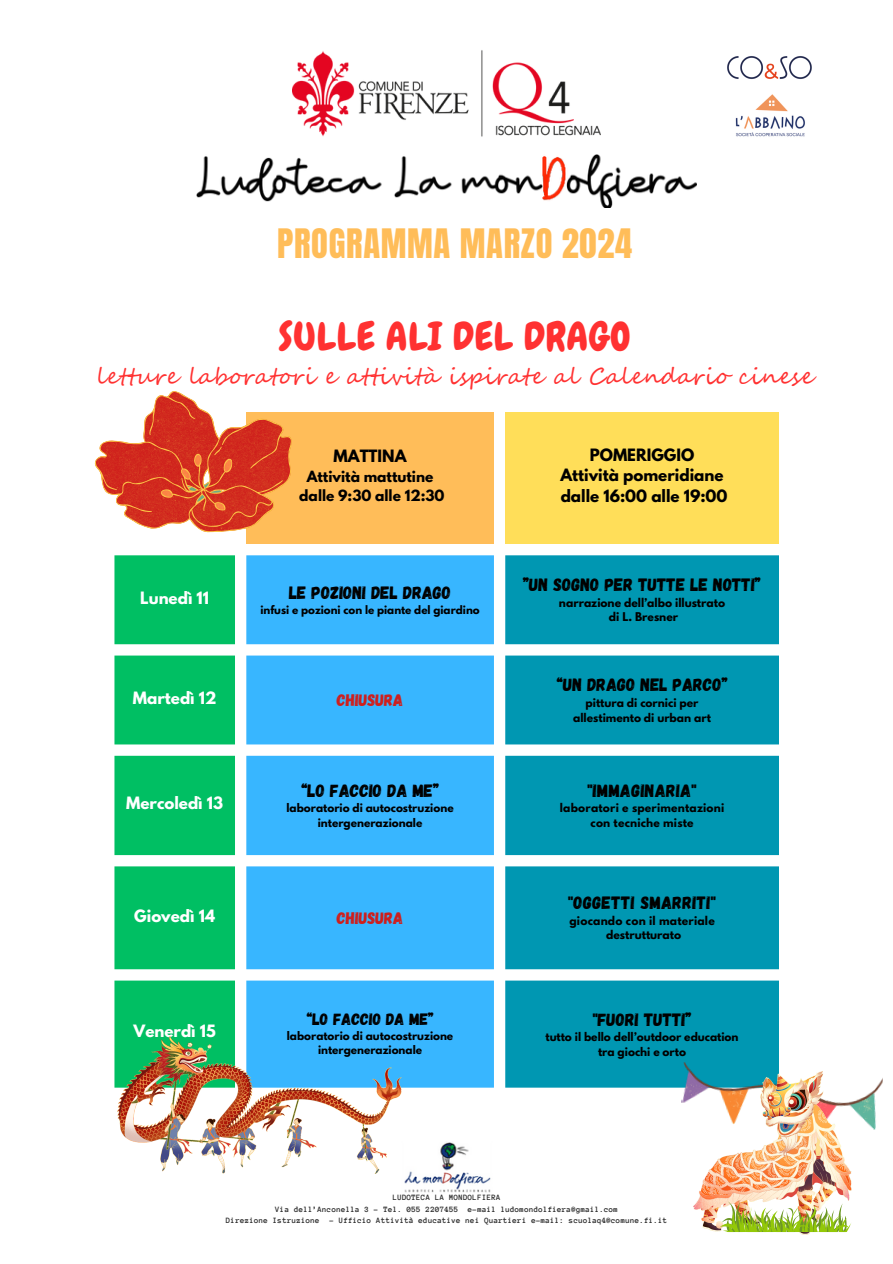
<style>
.page{position:relative;width:893px;height:1264px;background:#fff}
.page>*{position:absolute;margin:0;border:0;box-sizing:border-box;transform-origin:0 0}
.t1{font:39px "Chewy";letter-spacing:.02em;color:#ff3131}
.t2{font:34.5px "Anton";letter-spacing:.02em;color:#ffbd59}
.t3{font:22.5px "Segoe Script";letter-spacing:.02em;color:#ff3131}
.t4{font:17.85px "Gagalin";color:#000}
.t5{font:17.85px "Gagalin";letter-spacing:.02em;color:#000}
.t6{font:16.65px "Gagalin";color:#cf1e1c}
.t7{font:16.5px "Gagalin";color:#000}
.t8{font:700 15px "League Spartan";color:#000}
.t9{font:700 15px "League Spartan";color:#fff}
.t10{font:700 13.65px "League Spartan";color:#000}
.t11{font:700 10.65px "League Spartan";color:#000}
.t12{font:700 10.65px "League Spartan";letter-spacing:.02em;color:#000}
.t13{font:700 10.5px/14.5px "League Spartan";color:#000;text-align:center}
.t14{font:700 10.35px "League Spartan";color:#000}
.t15{font:700 8.25px/11.4px "Anonymous Pro";letter-spacing:.02em;color:#2e2e2e;text-align:center}
</style>
<div class="page">
<div style="left:246px;top:412px;width:248px;height:132px;background:#ffbd59"></div>
<div style="left:505px;top:412px;width:274px;height:132px;background:#ffde59"></div>
<svg style="left:114px;top:555px;width:121px;height:532px;background:#18c572"></svg>
<svg style="left:246px;top:555px;width:248px;height:532px;background:#51bffe"></svg>
<svg style="left:505px;top:555px;width:274px;height:532px;background:#16a0b8"></svg>
<svg style="left:95px;top:391px;width:197px;height:141px"></svg>
<img style="left:118px;top:1036px;width:283px;height:137px">
<img style="left:677px;top:1043px;width:206px;height:87px">
<img style="left:693px;top:1071px;width:158px;height:163px">
<img style="left:719px;top:1201px;width:132px;height:31px">
<img style="left:196px;top:154px;width:500px;height:54px">
<img style="left:727px;top:56px;width:85px;height:23px">
<img style="left:735px;top:94px;width:70px;height:43px">
<img style="left:292px;top:50px;width:308px;height:87px">
<img style="left:404px;top:1142px;width:87px;height:51px">
<p class="t2" style="left:277px;top:219px;width:356px">PROGRAMMA MARZO 2024</p>
<h1 class="t1" style="left:279px;top:312px;width:353px">SULLE ALI DEL DRAGO</h1>
<h3 class="t3" style="left:96px;top:359px;width:718px">letture laboratori e attività ispirate al Calendario cinese</h3>
<p class="t8" style="left:333px;top:448px;width:74px">MATTINA</p>
<p class="t10" style="left:307px;top:469px;width:128px">Attività mattutine</p>
<p class="t10" style="left:299px;top:488px;width:147px">dalle 9:30 alle 12:30</p>
<p class="t9" style="left:140px;top:590px;width:70px">Lunedì 11</p>
<p class="t4" style="left:289px;top:581px;width:164px">LE POZIONI DEL DRAGO</p>
<p class="t14" style="left:260px;top:604px;width:221px">infusi e pozioni con le piante del giardino</p>
<p class="t9" style="left:133px;top:690px;width:85px">Martedì 12</p>
<p class="t6" style="left:337px;top:689px;width:68px">CHIUSURA</p>
<p class="t9" style="left:126px;top:795px;width:98px">Mercoledì 13</p>
<p class="t4" style="left:301px;top:778px;width:140px">“LO FACCIO DA ME”</p>
<p class="t13" style="left:286px;top:802px;width:169px">laboratorio di autocostruzione intergenerazionale</p>
<p class="t9" style="left:134px;top:908px;width:82px">Giovedì 14</p>
<p class="t6" style="left:337px;top:907px;width:68px">CHIUSURA</p>
<p class="t9" style="left:133px;top:1023px;width:84px">Venerdì 15</p>
<p class="t7" style="left:306px;top:1008px;width:129px">“LO FACCIO DA ME”</p>
<p class="t13" style="left:287px;top:1029px;width:168px">laboratorio di autocostruzione intergenerazionale</p>
<h1 class="t8" style="left:589px;top:447px;width:106px">POMERIGGIO</h1>
<p class="t8" style="left:560px;top:467px;width:165px">Attività pomeridiane</p>
<p class="t8" style="left:560px;top:488px;width:168px">dalle 16:00 alle 19:00</p>
<p class="t4" style="left:523px;top:573px;width:239px">”UN SOGNO PER TUTTE LE NOTTI”</p>
<p class="t11" style="left:559px;top:597px;width:168px">narrazione dell’albo illustrato</p>
<p class="t11" style="left:609px;top:611px;width:71px">di L. Bresner</p>
<p class="t4" style="left:556px;top:673px;width:173px">“UN DRAGO NEL PARCO”</p>
<p class="t11" style="left:585px;top:697px;width:114px">pittura di cornici per</p>
<p class="t11" style="left:573px;top:712px;width:139px">allestimento di urban art</p>
<p class="t5" style="left:587px;top:778px;width:111px">"IMMAGINARIA"</p>
<p class="t12" style="left:560px;top:802px;width:166px">laboratori e sperimentazioni</p>
<p class="t12" style="left:590px;top:817px;width:105px">con tecniche miste</p>
<p class="t5" style="left:568px;top:891px;width:149px">"OGGETTI SMARRITI"</p>
<p class="t12" style="left:569px;top:915px;width:147px">giocando con il materiale</p>
<p class="t11" style="left:606px;top:929px;width:76px">destrutturato</p>
<p class="t4" style="left:592px;top:1007px;width:100px">"FUORI TUTTI”</p>
<p class="t11" style="left:545px;top:1031px;width:195px">tutto il bello dell’outdoor education</p>
<p class="t11" style="left:598px;top:1046px;width:89px">tra giochi e orto</p>
<p class="t15" style="left:226px;top:1191px;width:443px">LUDOTECA LA MONDOLFIERA<br>Via dell’Anconella 3 - Tel. 055 2207455 e-mail ludomondolfiera@gmail.com<br>Direzione Istruzione - Ufficio Attività educative nei Quartieri e-mail: scuolaq4@comune.fi.it</p>
</div>
